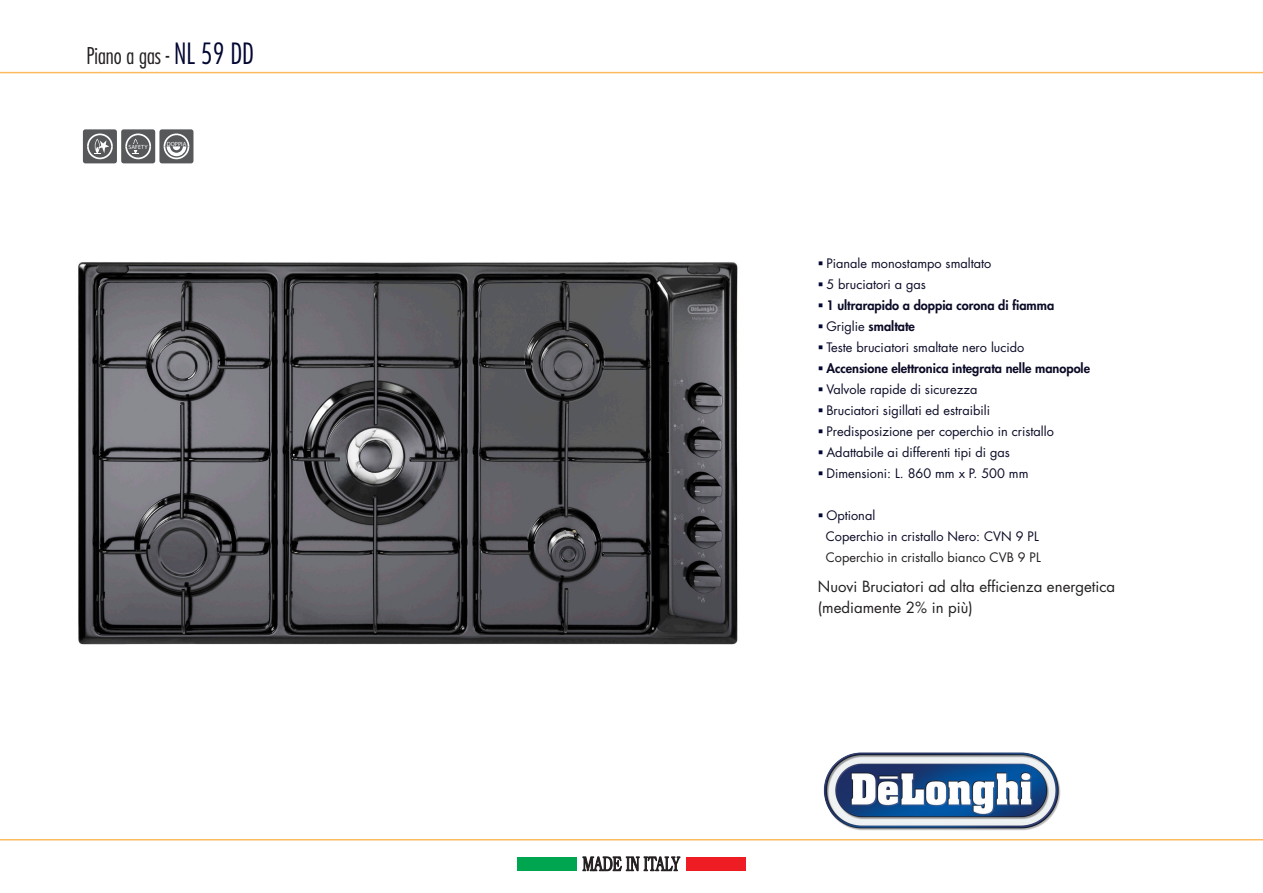
<style>
.page{position:relative;width:1263px;height:893px;background:#fff}
.page>*{position:absolute;margin:0;border:0;box-sizing:border-box;transform-origin:0 0}
.t1{font:300 condensed 22.5px "Futura Std";color:#231f20}
.Stile_di_paragrafo_1{font:15px "Futura Std";color:#231f20}
.t2{font:12.75px "Futura Std";color:#0b0b27}
.t3{font:800 12.75px "Futura Std";color:#0b0b27}
.Stile_di_paragrafo_1-2{font:12.75px/21px "Futura Std";color:#231f20}
.t4{font:6px "Myriad Pro";color:#fff}
.s1{font-size:28.5px;color:#000731}
.s2{font-weight:400}
.s3{color:#0b0b27}
</style>
<div class="page">
<div style="left:517px;top:857px;width:59px;height:14px;background:#00a54f"></div>
<div style="left:686px;top:857px;width:59px;height:14px;background:#ee1d23"></div>
<svg style="left:582px;top:856px;width:98px;height:16px"></svg>
<img style="left:823px;top:752px;width:238px;height:79px">
<hr style="left:0;top:72px;width:1263px;height:1px;background:#fcbc5e">
<hr style="left:0;top:839px;width:1263px;height:1px;background:#fcbc5e">
<div style="left:83px;top:129px;width:34px;height:34px;background:#57585a;border-radius:3px"></div>
<svg style="left:87px;top:133px;width:26px;height:26px"></svg>
<div style="left:121px;top:129px;width:34px;height:34px;background:#57585a;border-radius:3px"></div>
<svg style="left:125px;top:133px;width:26px;height:26px"></svg>
<div style="left:159px;top:129px;width:34px;height:34px;background:#57585a;border-radius:3px"></div>
<svg style="left:164px;top:133px;width:25px;height:26px"></svg>
<img style="left:78px;top:262px;width:660px;height:383px">
<p class="t1" style="left:87px;top:42px;width:169px">Piano a gas - <span class="s1">NL 59 DD</span></p>
<p class="t4" style="left:129px;top:144px;width:21px">SAFETY</p>
<p class="t4" style="left:167px;top:140px;width:21px">DOPPIA</p>
<p class="t2" style="left:826px;top:255px;width:167px">Pianale monostampo smaltato</p>
<p class="t2" style="left:826px;top:276px;width:101px">5 bruciatori a gas</p>
<p class="t3" style="left:826px;top:297px;width:229px">1 ultrarapido a doppia corona di fiamma</p>
<p class="t3" style="left:826px;top:318px;width:90px"><span class="s2">Griglie</span> smaltate</p>
<p class="t2" style="left:826px;top:339px;width:199px">Teste bruciatori smaltate nero lucido</p>
<p class="t3" style="left:826px;top:360px;width:265px">Accensione elettronica integrata nelle manopole</p>
<p class="t2" style="left:826px;top:381px;width:153px">Valvole rapide di sicurezza</p>
<p class="t2" style="left:826px;top:402px;width:165px">Bruciatori sigillati ed estraibili</p>
<p class="t2" style="left:826px;top:423px;width:229px">Predisposizione per coperchio in cristallo</p>
<p class="t2" style="left:826px;top:444px;width:185px">Adattabile ai differenti tipi di gas</p>
<p class="t2" style="left:826px;top:465px;width:204px">Dimensioni: L. 860 mm x P. 500 mm</p>
<p class="t2" style="left:826px;top:507px;width:50px">Optional</p>
<p class="Stile_di_paragrafo_1-2" style="left:826px;top:526px;width:217px"><span class="s3">Coperchio in cristallo Nero: CVN 9 PL<br></span>Coperchio in cristallo bianco CVB 9 PL</p>
<p class="Stile_di_paragrafo_1" style="left:818px;top:577px;width:299px">Nuovi Bruciatori ad alta efficienza energetica</p>
<p class="Stile_di_paragrafo_1" style="left:818px;top:598px;width:156px">(mediamente 2% in più)</p>
</div>
